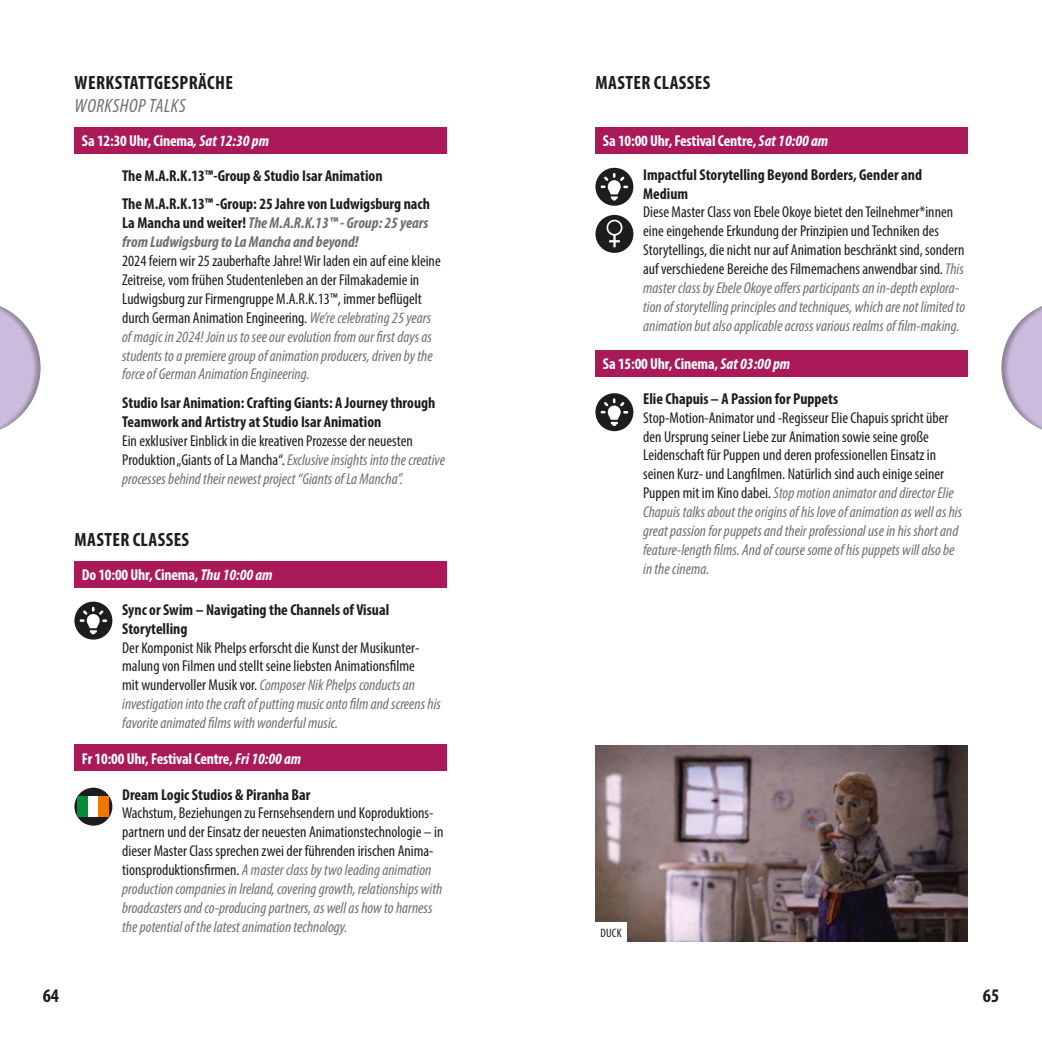
<style>
.page{position:relative;width:1042px;height:1042px;background:#fff}
.page>*{position:absolute;margin:0;border:0;box-sizing:border-box;transform-origin:0 0}
.t1{font:700 condensed 19.25px "Myriad Pro";letter-spacing:.02em;color:#1d1d1b}
.t2{font:italic condensed 19.25px "Myriad Pro";letter-spacing:.03em;color:#706f6f}
.t3{font:condensed 15.75px/18.9px "Myriad Pro";color:#1d1d1b}
.t4{font:italic condensed 15.75px/18.9px "Myriad Pro";color:#706f6f}
.t5{font:700 condensed 15.75px/18.9px "Myriad Pro";color:#1d1d1b}
.t6{font:700 condensed 15.75px "Myriad Pro";letter-spacing:-.01em;color:#fff}
.t7{font:italic 700 condensed 15.75px/18.9px "Myriad Pro";color:#706f6f}
.t8{font:condensed 12.25px "Myriad Pro";color:#1d1d1b}
.s1{font-style:italic}
.s2{font-style:normal;color:#1d1d1b}
.s3{font-style:italic;color:#706f6f}
</style>
<div class="page">
<div style="left:74px;top:127px;width:372px;height:27px;background:#aa1a59"></div>
<div style="left:595px;top:127px;width:372px;height:27px;background:#aa1a59"></div>
<div style="left:74px;top:561px;width:372px;height:26px;background:#aa1a59"></div>
<div style="left:595px;top:350px;width:372px;height:27px;background:#aa1a59"></div>
<div style="left:74px;top:744px;width:372px;height:27px;background:#aa1a59"></div>
<div style="left:74px;top:601px;width:38px;height:38px;background:#1d1d1b;border-radius:50%"></div>
<svg style="left:80px;top:607px;width:27px;height:27px"></svg>
<div style="left:74px;top:788px;width:38px;height:37px;background:#1d1d1b;border-radius:50%"></div>
<div style="left:78px;top:796px;width:10px;height:21px;background:#008d36"></div>
<div style="left:88px;top:796px;width:11px;height:21px;background:#fff"></div>
<div style="left:99px;top:796px;width:10px;height:21px;background:#ee7601"></div>
<div style="left:595px;top:168px;width:38px;height:38px;background:#1d1d1b;border-radius:50%"></div>
<svg style="left:600px;top:173px;width:28px;height:28px"></svg>
<div style="left:595px;top:393px;width:38px;height:38px;background:#1d1d1b;border-radius:50%"></div>
<svg style="left:600px;top:398px;width:28px;height:28px"></svg>
<div style="left:595px;top:215px;width:38px;height:38px;background:#1d1d1b;border-radius:50%"></div>
<div style="left:606px;top:220px;width:16px;height:16px;border:2px solid #fff;border-radius:50%"></div>
<svg style="left:609px;top:235px;width:11px;height:12px"></svg>
<img style="left:595px;top:745px;width:372px;height:197px">
<div style="left:595px;top:923px;width:32px;height:19px;background:#fff"></div>
<div style="left:998px;top:299px;width:44px;height:137px;background:#1d1d1b;opacity:.33"></div>
<div style="left:0;top:299px;width:44px;height:137px;background:#1d1d1b;opacity:.33"></div>
<p class="t1" style="left:75px;top:70px;width:160px">WERKSTATTGESPRÄCHE</p>
<p class="t2" style="left:75px;top:94px;width:112px">WORKSHOP TALKS</p>
<p class="t1" style="left:595px;top:70px;width:116px">MASTER CLASSES</p>
<p class="t6" style="left:82px;top:131px;width:189px">Sa 12:30 Uhr, Cinema<span class="s1">, Sat 12:30 pm</span></p>
<p class="t6" style="left:603px;top:131px;width:227px">Sa 10:00 Uhr, Festival Centre, <span class="s1">Sat 10:00 am</span></p>
<p class="t5" style="left:122px;top:160px;width:309px;line-height:28.9px">The M.A.R.K.13™-Group &amp; Studio Isar Animation<br>The M.A.R.K.13™ -Group: 25 Jahre von Ludwigsburg nach</p>
<p class="t7" style="left:122px;top:213px;width:308px"><span class="s2">La Mancha und weiter!</span> The M.A.R.K.13™ - Group: 25 years from Ludwigsburg to La Mancha and beyond!</p>
<p class="t3" style="left:122px;top:251px;width:320px">2024 feiern wir 25 zauberhafte Jahre! Wir laden ein auf eine kleine Zeitreise, vom frühen Studentenleben an der Filmakademie in Ludwigsburg zur Firmengruppe M.A.R.K.13™, immer beflügelt durch German Animation Engineering. <span class="s3">We’re celebrating 25 years of magic in 2024! Join us to see our evolution from our first days as students to a premiere group of animation producers, driven by the force of German Animation Engineering.</span></p>
<p class="t5" style="left:122px;top:393px;width:315px">Studio Isar Animation: Crafting Giants: A Journey through<br>Teamwork and Artistry at Studio Isar Animation</p>
<p class="t4" style="left:122px;top:431px;width:324px"><span class="s2">Ein exklusiver Einblick in die kreativen Prozesse der neuesten<br>Produktion „Giants of La Mancha“.</span> Exclusive insights into the creative processes behind their newest project “Giants of La Mancha”.</p>
<p class="t1" style="left:75px;top:527px;width:116px">MASTER CLASSES</p>
<p class="t6" style="left:82px;top:565px;width:192px">Do 10:00 Uhr, Cinema, <span class="s1">Thu 10:00 am</span></p>
<p class="t5" style="left:122px;top:600px;width:269px">Sync or Swim – Navigating the Channels of Visual<br>Storytelling</p>
<p class="t3" style="left:122px;top:637px;width:320px">Der Komponist Nik Phelps erforscht die Kunst der Musikunter&shy;malung von Filmen und stellt seine liebsten Animationsfilme<br>mit wundervoller Musik vor. <span class="s3">Composer Nik Phelps conducts an investigation into the craft of putting music onto film and screens his favorite animated films with wonderful music.</span></p>
<p class="t6" style="left:82px;top:748px;width:221px">Fr 10:00 Uhr, Festival Centre, <span class="s1">Fri 10:00 am</span></p>
<p class="t5" style="left:122px;top:784px;width:190px">Dream Logic Studios &amp; Piranha Bar</p>
<p class="t4" style="left:122px;top:803px;width:323px"><span class="s2">Wachstum, Beziehungen zu Fernsehsendern und Koproduktions&shy;partnern und der Einsatz der neuesten Animationstechnologie – in dieser Master Class sprechen zwei der führenden irischen Anima&shy;tionsproduktionsfirmen.</span> A master class by two leading animation production companies in Ireland, covering growth, relationships with broadcasters and co-producing partners, as well as how to harness the potential of the latest animation technology.</p>
<p class="t5" style="left:643px;top:165px;width:280px">Impactful Storytelling Beyond Borders, Gender and<br>Medium</p>
<p class="t3" style="left:643px;top:203px;width:324px">Diese Master Class von Ebele Okoye bietet den Teilnehmer*innen eine eingehende Erkundung der Prinzipien und Techniken des Storytellings, die nicht nur auf Animation beschränkt sind, sondern auf verschiedene Bereiche des Filmemachens anwendbar sind. <span class="s3">This master class by Ebele Okoye offers participants an in-depth explora&shy;tion of storytelling principles and techniques, which are not limited to animation but also applicable across various realms of film-making.</span></p>
<p class="t6" style="left:603px;top:354px;width:189px">Sa 15:00 Uhr, Cinema, <span class="s1">Sat 03:00 pm</span></p>
<p class="t5" style="left:643px;top:389px;width:196px">Elie Chapuis – A Passion for Puppets</p>
<p class="t3" style="left:643px;top:408px;width:320px">Stop-Motion-Animator und -Regisseur Elie Chapuis spricht über den Ursprung seiner Liebe zur Animation sowie seine große Leidenschaft für Puppen und deren professionellen Einsatz in seinen Kurz- und Langfilmen. Natürlich sind auch einige seiner Puppen mit im Kino dabei. <span class="s3">Stop motion animator and director Elie Chapuis talks about the origins of his love of animation as well as his great passion for puppets and their professional use in his short and feature-length films. And of course some of his puppets will also be in the cinema.</span></p>
<p class="t8" style="left:600px;top:925px;width:23px">DUCK</p>
<p class="t1" style="left:43px;top:983px;width:18px">64</p>
<p class="t1" style="left:983px;top:983px;width:18px">65</p>
</div>
